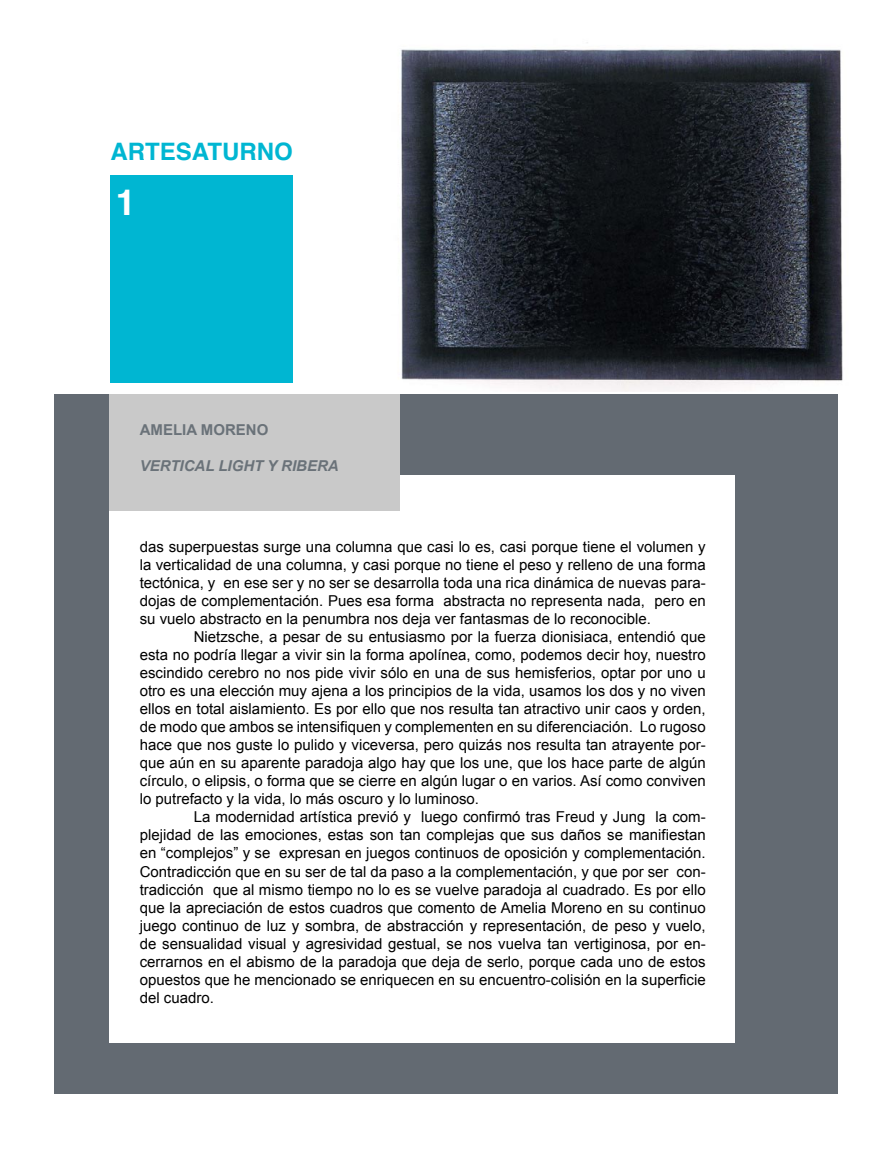
<style>
.page{position:relative;width:893px;height:1149px;background:#fff}
.page>*{position:absolute;margin:0;border:0;box-sizing:border-box;transform-origin:0 0}
.t1{font:700 36px "Helvetica";color:#fff}
.t2{font:700 24px "Helvetica";color:#00b6d2}
.TEXTO{font:15px/18px "Arial";color:#000;text-align:justify}
.t3{font:italic 700 15px "Arial";color:#6a7279}
.t4{font:700 15px "Arial";color:#6a7279}
</style>
<div class="page">
<div style="left:55px;top:394px;width:783px;height:699px;background:#636a72"></div>
<div style="left:110px;top:175px;width:183px;height:207px;background:#00b6d2"></div>
<div style="left:109px;top:475px;width:625px;height:567px;background:#fff"></div>
<div style="left:109px;top:394px;width:291px;height:117px;background:#c9c9c9"></div>
<img style="left:401px;top:42px;width:442px;height:349px">
<h2 class="t2" style="left:111px;top:129px;width:184px">ARTESATURNO</h2>
<h1 class="t1" style="left:116px;top:170px;width:22px">1</h1>
<p class="t4" style="left:140px;top:421px;width:130px">AMELIA MORENO</p>
<p class="t3" style="left:140px;top:457px;width:200px">VERTICAL LIGHT Y RIBERA</p>
<p class="TEXTO" style="left:140px;top:537px;width:567px">das superpuestas surge una columna que casi lo es, casi porque tiene el volumen y la verticalidad de una columna, y casi porque no tiene el peso y relleno de una forma tectónica, y en ese ser y no ser se desarrolla toda una rica dinámica de nuevas para&shy;dojas de complementación. Pues esa forma abstracta no representa nada, pero en su vuelo abstracto en la penumbra nos deja ver fantasmas de lo reconocible.</p>
<p class="TEXTO" style="left:140px;top:627px;width:567px;text-indent:54px">Nietzsche, a pesar de su entusiasmo por la fuerza dionisiaca, entendió que esta no podría llegar a vivir sin la forma apolínea, como, podemos decir hoy, nuestro escindido cerebro no nos pide vivir sólo en una de sus hemisferios, optar por uno u otro es una elección muy ajena a los principios de la vida, usamos los dos y no viven ellos en total aislamiento. Es por ello que nos resulta tan atractivo unir caos y orden, de modo que ambos se intensifiquen y complementen en su diferenciación. Lo rugoso hace que nos guste lo pulido y viceversa, pero quizás nos resulta tan atrayente por&shy;que aún en su aparente paradoja algo hay que los une, que los hace parte de algún círculo, o elipsis, o forma que se cierre en algún lugar o en varios. Así como conviven lo putrefacto y la vida, lo más oscuro y lo luminoso.</p>
<p class="TEXTO" style="left:140px;top:807px;width:567px;text-indent:54px">La modernidad artística previó y luego confirmó tras Freud y Jung la com&shy;plejidad de las emociones, estas son tan complejas que sus daños se manifiestan en “complejos” y se expresan en juegos continuos de oposición y complementación.<br>Contradicción que en su ser de tal da paso a la complementación, y que por ser con&shy;tradicción que al mismo tiempo no lo es se vuelve paradoja al cuadrado. Es por ello que la apreciación de estos cuadros que comento de Amelia Moreno en su continuo juego continuo de luz y sombra, de abstracción y representación, de peso y vuelo, de sensualidad visual y agresividad gestual, se nos vuelva tan vertiginosa, por en&shy;cerrarnos en el abismo de la paradoja que deja de serlo, porque cada uno de estos opuestos que he mencionado se enriquecen en su encuentro-colisión en la superficie del cuadro.</p>
</div>
